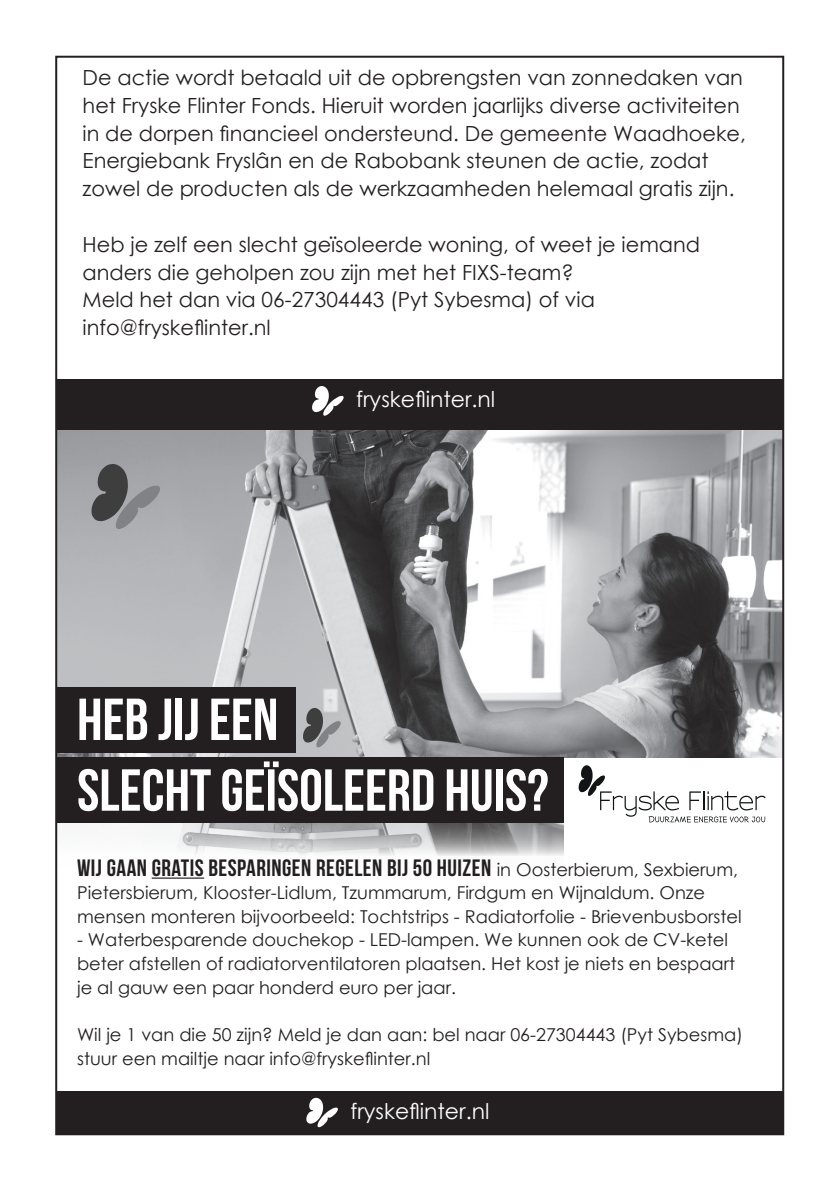
<style>
.page{position:relative;width:840px;height:1191px;background:#fff}
.page>*{position:absolute;margin:0;border:0;box-sizing:border-box;transform-origin:0 0}
.t1{font:700 59px/70.6px "Bebas Neue";color:#fff}
.t2{font:700 23.6px "Bebas Neue";letter-spacing:.02em;color:#231f20}
.t3{font:21.8px "Century Gothic";color:#fff}
.t4{font:21.6px "Century Gothic";color:#fff}
.t5{font:20.8px/27.8px "Century Gothic";color:#231f20}
.t6{font:17.8px/23.6px "Century Gothic";color:#231f20}
.s1{font-family:"Century Gothic";font-weight:400;font-size:17.8px}
</style>
<div class="page">
<div style="left:58px;top:379px;width:724px;height:51px;background:#231f20"></div>
<svg style="left:312px;top:386px;width:31px;height:30px"></svg>
<img style="left:58px;top:430px;width:722px;height:426px">
<div style="left:563px;top:758px;width:219px;height:218px;background:#fff"></div>
<div style="left:57px;top:1091px;width:725px;height:43px;background:#231f20"></div>
<svg style="left:578px;top:765px;width:187px;height:58px"></svg>
<div style="left:57px;top:688px;width:239px;height:65px;background:#231f20"></div>
<div style="left:57px;top:758px;width:506px;height:65px;background:#231f20"></div>
<hr style="left:152px;top:877px;width:52px;height:1px;background:#231f20">
<svg style="left:306px;top:1097px;width:32px;height:30px"></svg>
<svg style="left:90px;top:463px;width:70px;height:66px;background:#808184"></svg>
<svg style="left:302px;top:707px;width:38px;height:40px;background:#8e8f91"></svg>
<p class="t5" style="left:83px;top:63px;width:664px">De actie wordt betaald uit de opbrengsten van zonnedaken van het Fryske Flinter Fonds. Hieruit worden jaarlijks diverse activiteiten in de dorpen financieel ondersteund. De gemeente Waadhoeke, Energiebank Fryslân en de Rabobank steunen de actie, zodat zowel de producten als de werkzaamheden helemaal gratis zijn.</p>
<p class="t5" style="left:83px;top:230px;width:618px">Heb je zelf een slecht geïsoleerde woning, of weet je iemand anders die geholpen zou zijn met het FIXS-team?<br>Meld het dan via 06-27304443 (Pyt Sybesma) of via info@fryskeflinter.nl</p>
<p class="t3" style="left:356px;top:384px;width:141px">fryskeflinter.nl</p>
<h1 class="t1" style="left:77px;top:683px;width:473px">HEB JIJ EEN<br>SLECHT GEÏSOLEERD HUIS?</h1>
<p class="t2" style="left:77px;top:854px;width:662px">WIJ GAAN GRATIS BESPARINGEN REGELEN BIJ 50 HUIZEN <span class="s1">in Oosterbierum, Sexbierum,</span></p>
<p class="t6" style="left:77px;top:880px;width:665px">Pietersbierum, Klooster-Lidlum, Tzummarum, Firdgum en Wijnaldum. Onze mensen monteren bijvoorbeeld: Tochtstrips - Radiatorfolie - Brievenbusborstel</p>
<p class="t6" style="left:77px;top:928px;width:659px">- Waterbesparende douchekop - LED-lampen. We kunnen ook de CV-ketel beter afstellen of radiatorventilatoren plaatsen. Het kost je niets en bespaart je al gauw een paar honderd euro per jaar.</p>
<p class="t6" style="left:77px;top:1022px;width:667px">Wil je 1 van die 50 zijn? Meld je dan aan: bel naar 06-27304443 (Pyt Sybesma) stuur een mailtje naar info@fryskeflinter.nl</p>
<p class="t4" style="left:350px;top:1096px;width:140px">fryskeflinter.nl</p>
</div>
